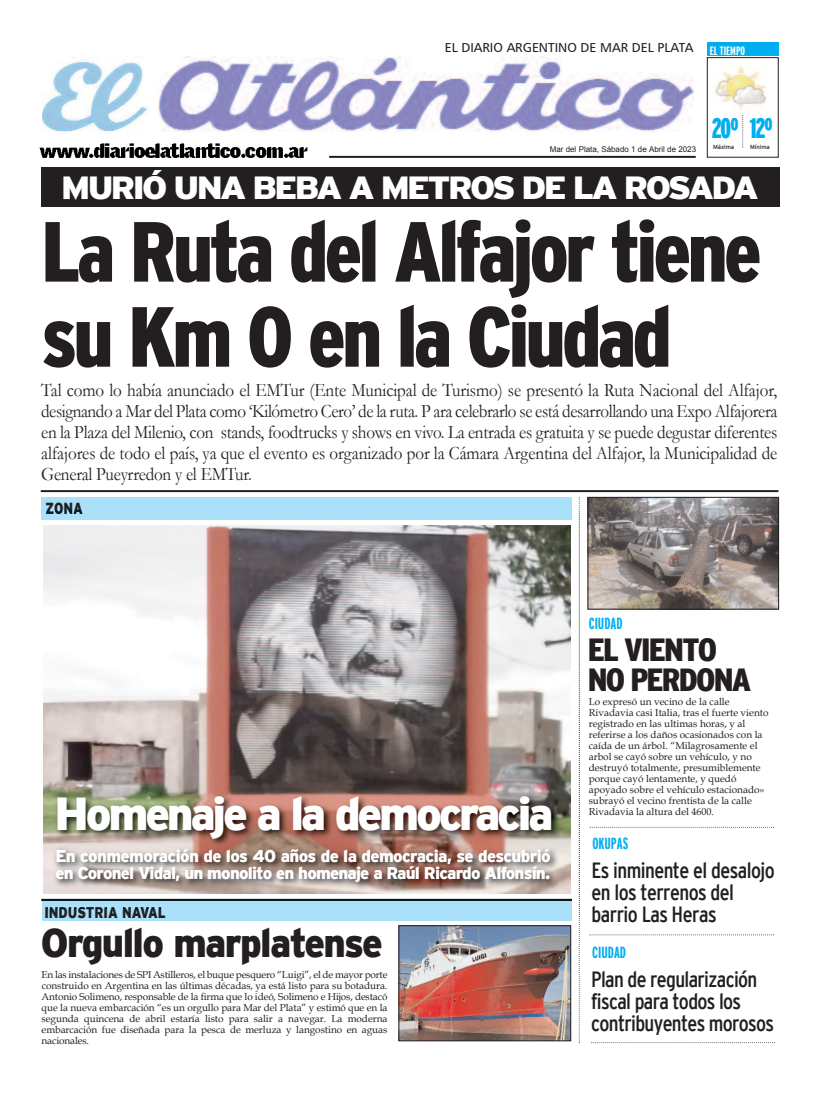
<style>
.page{position:relative;width:820px;height:1095px;background:#fff}
.page>*{position:absolute;margin:0;border:0;box-sizing:border-box;transform-origin:0 0}
.t1{font:900 condensed 85px/85px "Interstate";letter-spacing:-.045em;color:#231f20}
.t2{font:900 46px "Interstate";letter-spacing:-.07em;color:#fff}
.t3{font:900 40px "Interstate";color:#231f20;scale:.95 1}
.t4{font:900 32px "Interstate";letter-spacing:-.08em;color:#fff;scale:1.08 1}
.t5{font:900 condensed 32px/30px "Interstate";letter-spacing:-.055em;color:#231f20;scale:1.07 1}
.t6{font:900 extra-condensed 28px "Interstate";color:#00aeef}
.t7{font:condensed 22px/22px "Interstate";letter-spacing:-.03em;color:#231f20}
.t8{font:19px/21px "Garamond";letter-spacing:-.005em;color:#231f20;text-align:justify;scale:.9 1}
.t9{font:900 17px/17px "Interstate";letter-spacing:-.05em;color:#fff}
.t10{font:900 16px "Interstate";color:#231f20;scale:.8 1}
.t11{font:700 extra-condensed 16px "Interstate";color:#00aeef}
.t12{font:13px "Humanist 777 BT Roman B";color:#231f20}
.t13{font:700 extra-condensed 12px "Interstate";color:#fff}
.t14{font:10px/11px "Book Antiqua";color:#231f20;text-align:justify}
.t15{font:8px "Arial";color:#231f20}
.t16{font:6px "Interstate";letter-spacing:-.005em;color:#231f20}
</style>
<div class="page">
<hr style="left:41px;top:490px;width:737px;height:2px;background:#231f20">
<div style="left:41px;top:497px;width:530px;height:23px;background:#aae0f9"></div>
<img style="left:43px;top:510px;width:589px;height:407px">
<img style="left:43px;top:510px;width:528px;height:10px">
<img style="left:46px;top:510px;width:36px;height:4px">
<img style="left:42px;top:56px;width:651px;height:75px">
<hr style="left:329px;top:156px;width:366px;height:2px;background:#231f20">
<div style="left:706px;top:57px;width:72px;height:100px;border:1px solid #231f20"></div>
<div style="left:706px;top:43px;width:72px;height:13px;background:#00aeef"></div>
<svg style="left:742px;top:115px;width:1px;height:32px"></svg>
<img style="left:712px;top:66px;width:54px;height:43px">
<img style="left:39px;top:143px;width:269px;height:15px">
<div style="left:42px;top:899px;width:529px;height:21px;background:#aae0f9"></div>
<img style="left:43px;top:842px;width:541px;height:65px">
<img style="left:44px;top:842px;width:526px;height:50px">
<svg style="left:578px;top:497px;width:1px;height:544px"></svg>
<img style="left:41px;top:898px;width:530px;height:9px">
<img style="left:42px;top:899px;width:529px;height:1px">
<img style="left:45px;top:906px;width:84px;height:1px">
<div style="left:41px;top:167px;width:738px;height:39px;background:#231f20"></div>
<svg style="left:589px;top:934px;width:184px;height:1px"></svg>
<svg style="left:589px;top:826px;width:183px;height:1px"></svg>
<img style="left:400px;top:927px;width:168px;height:111px">
<div style="left:398px;top:925px;width:172px;height:115px;border:1px solid #231f20"></div>
<img style="left:589px;top:499px;width:187px;height:108px">
<div style="left:587px;top:497px;width:191px;height:112px;border:1px solid #231f20"></div>
<h3 class="t12" style="left:444px;top:40px;width:250px">EL DIARIO ARGENTINO DE MAR DEL PLATA</h3>
<p class="t13" style="left:709px;top:44px;width:37px">EL TIEMPO</p>
<p class="t15" style="left:549px;top:145px;width:148px">Mar del Plata, Sábado 1 de Abril de 2023</p>
<h3 class="t6" style="left:711px;top:113px;width:63px">20º 12º</h3>
<p class="t16" style="left:712px;top:143px;width:23px">Máxima</p>
<p class="t16" style="left:749px;top:143px;width:21px">Mínima</p>
<h3 class="t4" style="left:61px;top:169px;width:647px">murió una beba a metros de la rosada</h3>
<h1 class="t1" style="left:41px;top:209px;width:721px">La Ruta del Alfajor tiene su Km 0 en la Ciudad</h1>
<p class="t8" style="left:41px;top:380px;width:819px">Tal como lo había anunciado el EMTur (Ente Municipal de Turismo) se presentó la Ruta Nacional del Alfajor, designando a Mar del Plata como ‘Kilómetro Cero’ de la ruta. P ara celebrarlo se está desarrollando una Expo Alfajorera en la Plaza del Milenio, con stands, foodtrucks y shows en vivo. La entrada es gratuita y se puede degustar diferentes alfajores de todo el país, ya que el evento es organizado por la Cámara Argentina del Alfajor, la Municipalidad de General Pueyrredon y el EMTur.</p>
<h3 class="t10" style="left:45px;top:499px;width:48px">Zona</h3>
<h2 class="t2" style="left:55px;top:786px;width:500px">Homenaje a la democracia</h2>
<h3 class="t9" style="left:55px;top:847px;width:496px">en conmemoración de los 40 años de la democracia, se descubrió en Coronel Vidal, un monolito en homenaje a raúl ricardo alfonsín.</h3>
<h3 class="t10" style="left:44px;top:903px;width:153px">industria naVal</h3>
<h3 class="t3" style="left:41px;top:920px;width:361px">orgullo marplatense</h3>
<p class="t14" style="left:42px;top:968px;width:347px">En las instalaciones de SPI Astilleros, el buque pesquero “Luigi”, el de mayor porte construido en Argentina en las últimas décadas, ya está listo para su botadura.<br>Antonio Solimeno, responsable de la firma que lo ideó, Solimeno e Hijos, destacó que la nueva embarcación “es un orgullo para Mar del Plata” y estimó que en la segunda quincena de abril estaría listo para salir a navegar. La moderna embarcación fue diseñada para la pesca de merluza y langostino en aguas nacionales.</p>
<h3 class="t11" style="left:588px;top:614px;width:35px">CIUDAD</h3>
<h3 class="t5" style="left:587px;top:634px;width:154px">EL VIENTO<br>NO PERDONA</h3>
<p class="t14" style="left:588px;top:696px;width:181px;text-align:left">Lo expresó un vecino de la calle Rivadavia casi Italia, tras el fuerte viento registrado en las ultimas horas, y al referirse a los daños ocasionados con la caída de un árbol. “Milagrosamente el arbol se cayó sobre un vehículo, y no destruyó totalmente, presumiblemente porque cayó lentamente, y quedó apoyado sobre el vehículo estacionado» subrayó el vecino frentista de la calle Rivadavia la altura del 4600.</p>
<h3 class="t11" style="left:592px;top:834px;width:37px">OKUPAS</h3>
<h3 class="t7" style="left:591px;top:859px;width:185px">Es inminente el desalojo en los terrenos del barrio Las Heras</h3>
<h3 class="t11" style="left:592px;top:943px;width:35px">CIUDAD</h3>
<h3 class="t7" style="left:591px;top:967px;width:184px">Plan de regularización fiscal para todos los contribuyentes morosos</h3>
</div>
